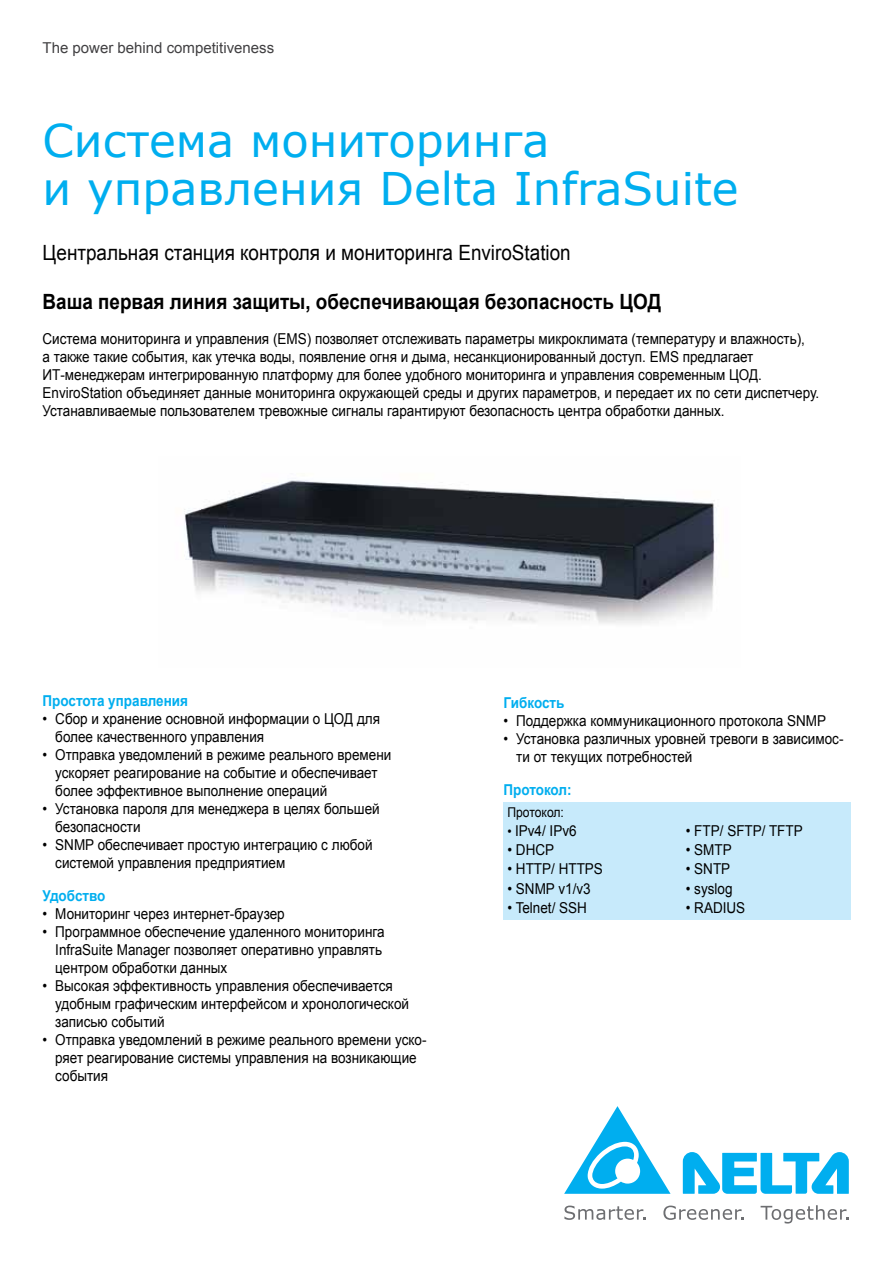
<style>
.page{position:relative;width:893px;height:1263px;background:#fff}
.page>*{position:absolute;margin:0;border:0;box-sizing:border-box;transform-origin:0 0}
.t1{font:45px/48px "Verdana";color:#00aeef}
.t2{font:21px "Arial";color:#000;scale:.9 1}
.t3{font:700 21px "Arial";color:#000;scale:.9 1}
.t4{font:15px/18px "Arial";color:#000;scale:.9 1}
.t5{font:700 15px "Arial";color:#00aeef;scale:.9 1}
.t6{font:15px "Arial";color:#414042}
.t7{font:13.5px "Arial";color:#000;scale:.9 1}
.s1{font-size:13.5px}
</style>
<div class="page">
<svg style="left:683px;top:1152px;width:166px;height:42px"></svg>
<svg style="left:564px;top:1106px;width:106px;height:88px"></svg>
<svg style="left:564px;top:1205px;width:82px;height:15px"></svg>
<svg style="left:663px;top:1205px;width:81px;height:15px"></svg>
<svg style="left:761px;top:1205px;width:88px;height:18px"></svg>
<img style="left:184px;top:480px;width:533px;height:144px">
<div style="left:503px;top:802px;width:347px;height:118px;background:#c7eafb"></div>
<p class="t6" style="left:43px;top:38px;width:233px">The power behind competitiveness</p>
<h1 class="t1" style="left:43px;top:117px;width:698px">Система мониторинга<br>и управления Delta InfraSuite</h1>
<h2 class="t2" style="left:43px;top:239px;width:588px">Центральная станция контроля и мониторинга EnviroStation</h2>
<h2 class="t3" style="left:43px;top:288px;width:689px">Ваша первая линия защиты, обеспечивающая безопасность ЦОД</h2>
<p class="t4" style="left:43px;top:330px;width:865px">Система мониторинга и управления (EMS) позволяет отслеживать параметры микроклимата (температуру и влажность),<br>а также такие события, как утечка воды, появление огня и дыма, несанкционированный доступ. EMS предлагает ИТ-менеджерам интегрированную платформу для более удобного мониторинга и управления современным ЦОД.<br>EnviroStation объединяет данные мониторинга окружающей среды и других параметров, и передает их по сети диспетчеру.<br>Устанавливаемые пользователем тревожные сигналы гарантируют безопасность центра обработки данных.</p>
<p class="t5" style="left:43px;top:691px;width:163px">Простота управления</p>
<p class="t4" style="left:55px;top:710px;width:362px;text-indent:-13px">• Сбор и хранение основной информации о ЦОД для более качественного управления</p>
<p class="t4" style="left:55px;top:746px;width:375px;text-indent:-13px">• Отправка уведомлений в режиме реального времени ускоряет реагирование на событие и обеспечивает более эффективное выполнение операций</p>
<p class="t4" style="left:55px;top:800px;width:362px;text-indent:-13px">• Установка пароля для менеджера в целях большей безопасности</p>
<p class="t4" style="left:55px;top:836px;width:354px;text-indent:-13px">• SNMP обеспечивает простую интеграцию с любой системой управления предприятием</p>
<p class="t5" style="left:43px;top:886px;width:72px">Удобство</p>
<p class="t4" style="left:43px;top:905px;width:271px">• Мониторинг через интернет-браузер</p>
<p class="t4" style="left:55px;top:923px;width:367px;text-indent:-13px">• Программное обеспечение удаленного мониторинга<br>InfraSuite Manager позволяет оперативно управлять центром обработки данных</p>
<p class="t4" style="left:55px;top:977px;width:395px;text-indent:-13px">• Высокая эффективность управления обеспечивается удобным графическим интерфейсом и хронологической записью событий</p>
<p class="t4" style="left:55px;top:1031px;width:414px;text-indent:-13px">• Отправка уведомлений в режиме реального времени уско&shy;ряет реагирование системы управления на возникающие события</p>
<p class="t5" style="left:503px;top:693px;width:69px">Гибкость</p>
<p class="t4" style="left:503px;top:712px;width:360px">• Поддержка коммуникационного протокола SNMP</p>
<p class="t4" style="left:516px;top:730px;width:364px;text-indent:-13px">• Установка различных уровней тревоги в зависимос&shy;ти от текущих потребностей</p>
<p class="t5" style="left:503px;top:780px;width:77px">Протокол:</p>
<p class="t7" style="left:507px;top:803px;width:64px">Протокол:</p>
<p class="t4" style="left:507px;top:822px;width:78px"><span class="s1">•</span> IPv4/ IPv6</p>
<p class="t4" style="left:507px;top:841px;width:53px">• DHCP</p>
<p class="t4" style="left:507px;top:860px;width:108px">• HTTP/ HTTPS</p>
<p class="t4" style="left:507px;top:879px;width:94px">• SNMP v1/v3</p>
<p class="t4" style="left:507px;top:899px;width:90px">• Telnet/ SSH</p>
<p class="t4" style="left:686px;top:822px;width:131px">• FTP/ SFTP/ TFTP</p>
<p class="t4" style="left:686px;top:841px;width:53px">• SMTP</p>
<p class="t4" style="left:686px;top:860px;width:51px">• SNTP</p>
<p class="t4" style="left:686px;top:879px;width:53px">• syslog</p>
<p class="t4" style="left:686px;top:899px;width:68px">• RADIUS</p>
</div>
